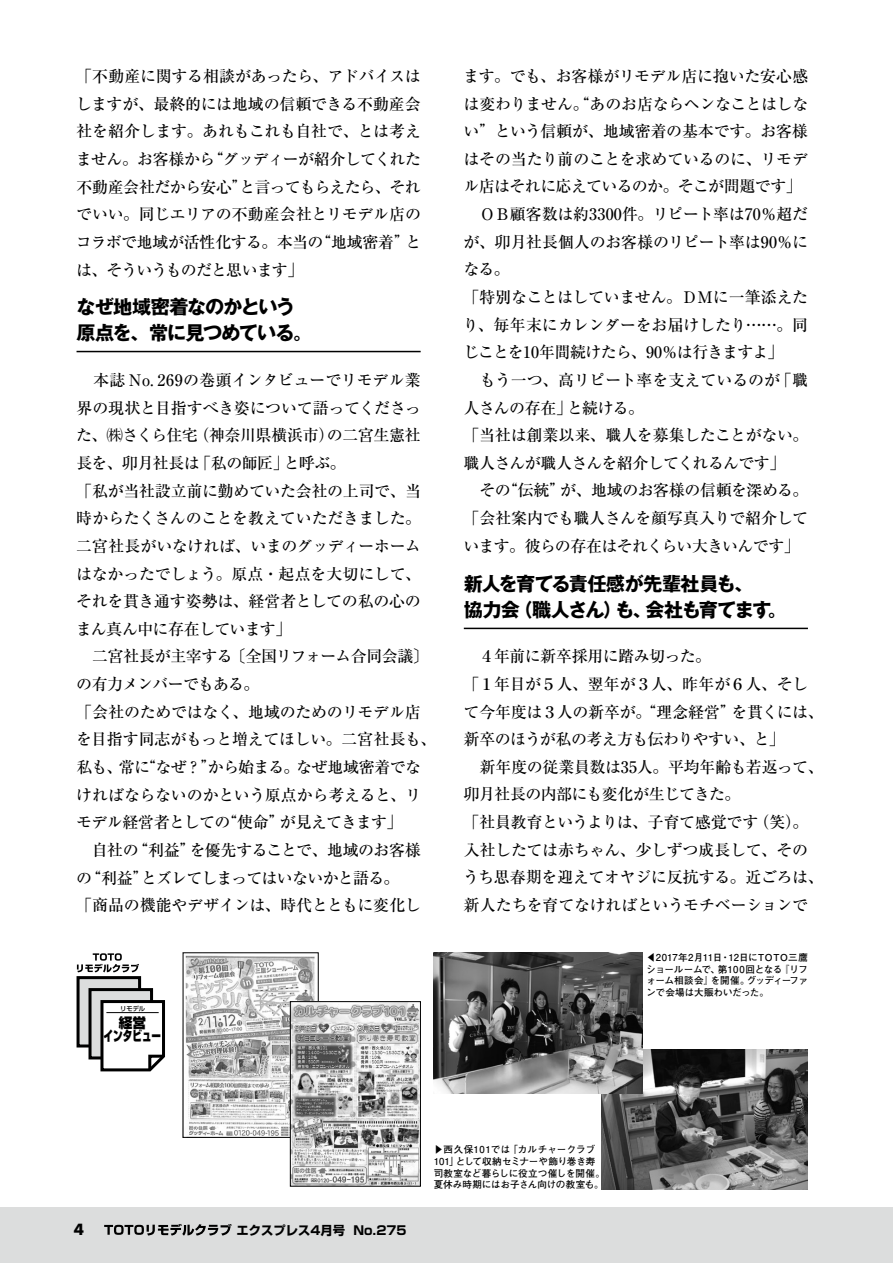
<style>
.page{position:relative;width:893px;height:1263px;background:#fff}
.page>*{position:absolute;margin:0;border:0;box-sizing:border-box;transform-origin:0 0}
.t1{font:700 19.2px/25.5px "Gothic MB101 Pro";letter-spacing:-.055em;color:#000}
.t2{font:500 15.9px/27.6px "Ryumin Pro";letter-spacing:-.02em;color:#000}
.t3{font:700 15px "Futura";color:#000}
.t4{font:900 13.65px/13.6px "Shin Go Pro";color:#000;text-align:center}
.t5{font:700 12.3px "Shin Go Pro";color:#000}
.t6{font:700 9.6px/11.7px "Futo Go B101 Pro";letter-spacing:-.01em;color:#000}
.t7{font:500 6.3px "Shin Go Pro";color:#000}
</style>
<div class="page">
<div style="left:0;top:1208px;width:893px;height:55px;background:#dcdddd"></div>
<svg style="left:104px;top:1224px;width:128px;height:11px"></svg>
<svg style="left:77px;top:953px;width:88px;height:119px"></svg>
<hr style="left:77px;top:351px;width:344px;height:1px;background:#000">
<hr style="left:464px;top:628px;width:344px;height:1px;background:#000">
<img style="left:185px;top:955px;width:130px;height:180px">
<img style="left:292px;top:1003px;width:127px;height:181px">
<div style="left:290px;top:1001px;width:131px;height:185px;border:1px solid #000"></div>
<img style="left:602px;top:1049px;width:206px;height:140px">
<img style="left:434px;top:953px;width:208px;height:140px">
<p class="t2" style="left:76px;top:61px;width:347px;text-align:justify">「不動産に関する相談があったら、アドバイスはしますが、最終的には地域の信頼できる不動産会社を紹介します。あれもこれも自社で、とは考えません。お客様から“グッディーが紹介してくれた不動産会社だから安心”と言ってもらえたら、それでいい。同じエリアの不動産会社とリモデル店のコラボで地域が活性化する。本当の“地域密着”とは、そういうものだと思います」</p>
<p class="t1" style="left:77px;top:292px;width:237px">なぜ地域密着なのかという原点を、常に見つめている。</p>
<p class="t2" style="left:76px;top:365px;width:362px">　本誌 No. ２６９の巻頭インタビューでリモデル業界の現状と目指すべき姿について語ってくださった、㈱さくら住宅（神奈川県横浜市）の二宮生憲社長を、卯月社長は「私の師匠」と呼ぶ。<br>「私が当社設立前に勤めていた会社の上司で、当時からたくさんのことを教えていただきました。二宮社長がいなければ、いまのグッディーホームはなかったでしょう。原点・起点を大切にして、それを貫き通す姿勢は、経営者としての私の心のまん真ん中に存在しています」<br>　二宮社長が主宰する〔全国リフォーム合同会議〕の有力メンバーでもある。<br>「会社のためではなく、地域のためのリモデル店を目指す同志がもっと増えてほしい。二宮社長も、私も、常に“なぜ？”から始まる。なぜ地域密着でなければならないのかという原点から考えると、リモデル経営者としての“使命”が見えてきます」<br>　自社の“利益”を優先することで、地域のお客様の“利益”とズレてしまってはいないかと語る。<br>「商品の機能やデザインは、時代とともに変化し</p>
<p class="t7" style="left:120px;top:1003px;width:27px">リモデル</p>
<p class="t4" style="left:104px;top:1014px;width:59px">経営<br>インタビュー</p>
<p class="t2" style="left:463px;top:61px;width:347px">ます。でも、お客様がリモデル店に抱いた安心感は変わりません。“あのお店ならヘンなことはしない”という信頼が、地域密着の基本です。お客様はその当たり前のことを求めているのに、リモデル店はそれに応えているのか。そこが問題です」　ＯＢ顧客数は約３３００件。リピート率は７０％超だが、卯月社長個人のお客様のリピート率は９０％になる。<br>「特別なことはしていません。ＤＭに一筆添えたり、毎年末にカレンダーをお届けしたり……。同じことを１０年間続けたら、９０％は行きますよ」<br>　もう一つ、高リピート率を支えているのが「職人さんの存在」と続ける。<br>「当社は創業以来、職人を募集したことがない。職人さんが職人さんを紹介してくれるんです」<br>　その“伝統”が、地域のお客様の信頼を深める。「会社案内でも職人さんを顔写真入りで紹介しています。彼らの存在はそれくらい大きいんです」</p>
<p class="t1" style="left:464px;top:569px;width:325px">新人を育てる責任感が先輩社員も、<br>協力会（職人さん）も、会社も育てます。</p>
<p class="t2" style="left:463px;top:641px;width:362px">　４年前に新卒採用に踏み切った。<br>「１年目が５人、翌年が３人、昨年が６人、そして今年度は３人の新卒が。“理念経営”を貫くには、新卒のほうが私の考え方も伝わりやすい、と」<br>　新年度の従業員数は３５人。平均年齢も若返って、卯月社長の内部にも変化が生じてきた。<br>「社員教育というよりは、子育て感覚です（笑）。入社したては赤ちゃん、少しずつ成長して、そのうち思春期を迎えてオヤジに反抗する。近ごろは、新人たちを育てなければというモチベーションで</p>
<p class="t6" style="left:646px;top:950px;width:163px;text-align:justify">◀2017年2月11日・12日にTOTO三鷹ショールームで、第100回となる『リフォーム相談会』を開催。グッディーファンで会場は大賑わいだった。</p>
<p class="t3" style="left:74px;top:1219px;width:12px">4</p>
<p class="t5" style="left:237px;top:1220px;width:172px">エクスプレス4月号 No.275</p>
<p class="t6" style="left:434px;top:1143px;width:173px">▶西久保101では「カルチャークラブ<br>101」として収納セミナーや飾り巻き寿司教室など暮らしに役立つ催しを開催。夏休み時期にはお子さん向けの教室も。</p>
</div>
